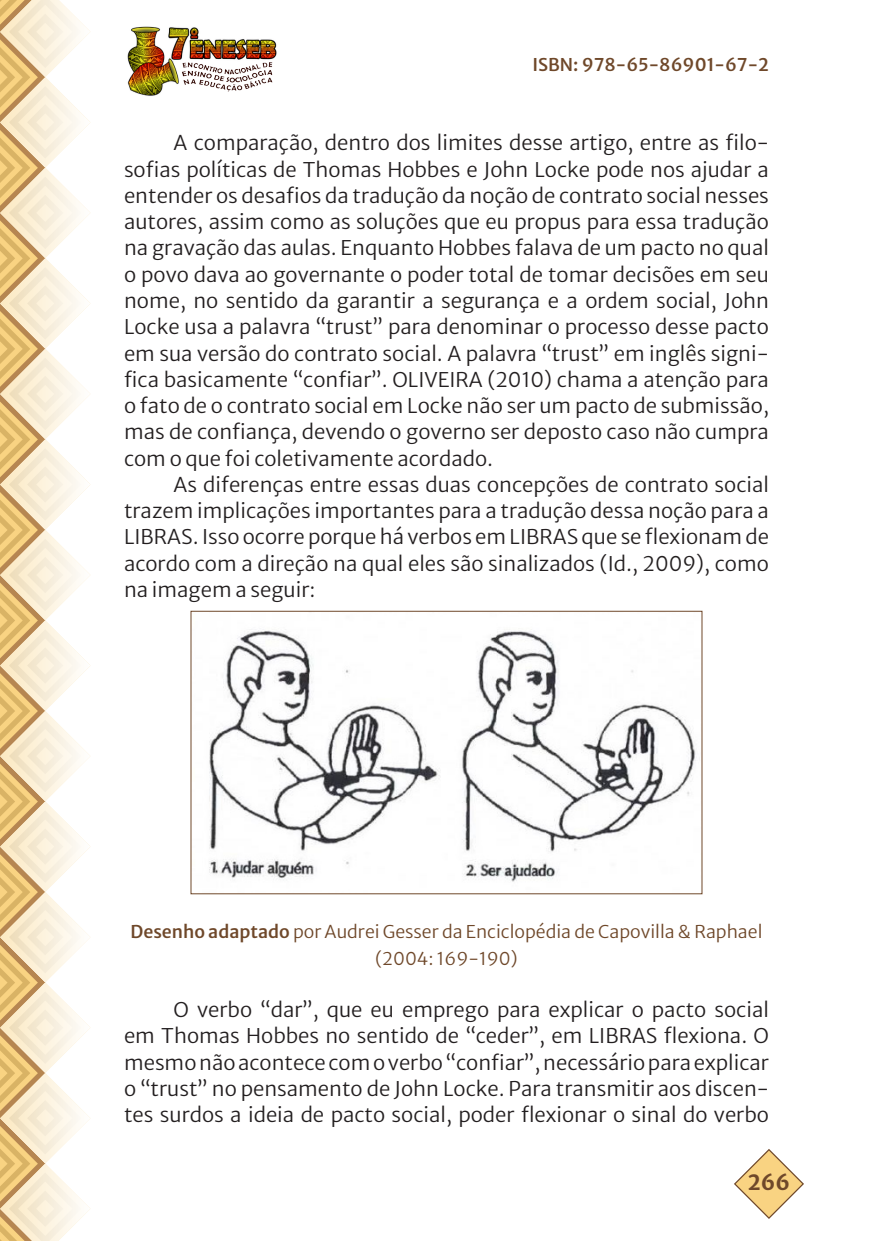
<style>
.page{position:relative;width:893px;height:1241px;background:#fff}
.page>*{position:absolute;margin:0;border:0;box-sizing:border-box;transform-origin:0 0}
.t1{font:700 21px "Merriweather Sans";color:#6f482a}
._4_CORPO{font:300 20.12px/26.2px "Merriweather Sans";color:#231f20;text-align:justify}
._8_LEGENDAS{font:300 17.5px/26.2px "Merriweather Sans";color:#6f482a;text-align:center}
.t2{font:500 17.5px "Merriweather Sans";color:#6f482a}
.s1{font-weight:500}
</style>
<div class="page">
<img style="left:127px;top:26px;width:150px;height:70px">
<svg style="left:0;top:0;width:90px;height:1240px"></svg>
<svg style="left:734px;top:1149px;width:70px;height:69px"></svg>
<img style="left:209px;top:630px;width:487px;height:252px">
<div style="left:191px;top:611px;width:511px;height:282px;border:1px solid #6f482a"></div>
<p class="t2" style="left:532px;top:49px;width:238px">ISBN: 978-65-86901-67-2</p>
<p class="_4_CORPO" style="left:124px;top:128px;width:646px;text-indent:50px">A comparação, dentro dos limites desse artigo, entre as filo&shy;sofias políticas de Thomas Hobbes e John Locke pode nos ajudar a entender os desafios da tradução da noção de contrato social nesses autores, assim como as soluções que eu propus para essa tradução na gravação das aulas. Enquanto Hobbes falava de um pacto no qual o povo dava ao governante o poder total de tomar decisões em seu nome, no sentido da garantir a segurança e a ordem social, John Locke usa a palavra “trust” para denominar o processo desse pacto em sua versão do contrato social. A palavra “trust” em inglês signi&shy;fica basicamente “confiar”. OLIVEIRA (2010) chama a atenção para o fato de o contrato social em Locke não ser um pacto de submissão, mas de confiança, devendo o governo ser deposto caso não cumpra com o que foi coletivamente acordado.</p>
<p class="_4_CORPO" style="left:124px;top:469px;width:646px;text-indent:50px">As diferenças entre essas duas concepções de contrato social trazem implicações importantes para a tradução dessa noção para a LIBRAS. Isso ocorre porque há verbos em LIBRAS que se flexionam de acordo com a direção na qual eles são sinalizados (Id., 2009), como na imagem a seguir:</p>
<p class="_8_LEGENDAS" style="left:131px;top:916px;width:633px"><span class="s1">Desenho adaptado</span> por Audrei Gesser da Enciclopédia de Capovilla &amp; Raphael (2004: 169-190)</p>
<p class="_4_CORPO" style="left:124px;top:994px;width:646px;text-indent:50px">O verbo “dar”, que eu emprego para explicar o pacto social em Thomas Hobbes no sentido de “ceder”, em LIBRAS flexiona. O mesmo não acontece com o verbo “confiar”, necessário para explicar o “trust” no pensamento de John Locke. Para transmitir aos discen&shy;tes surdos a ideia de pacto social, poder flexionar o sinal do verbo</p>
<p class="t1" style="left:748px;top:1164px;width:44px">266</p>
</div>
